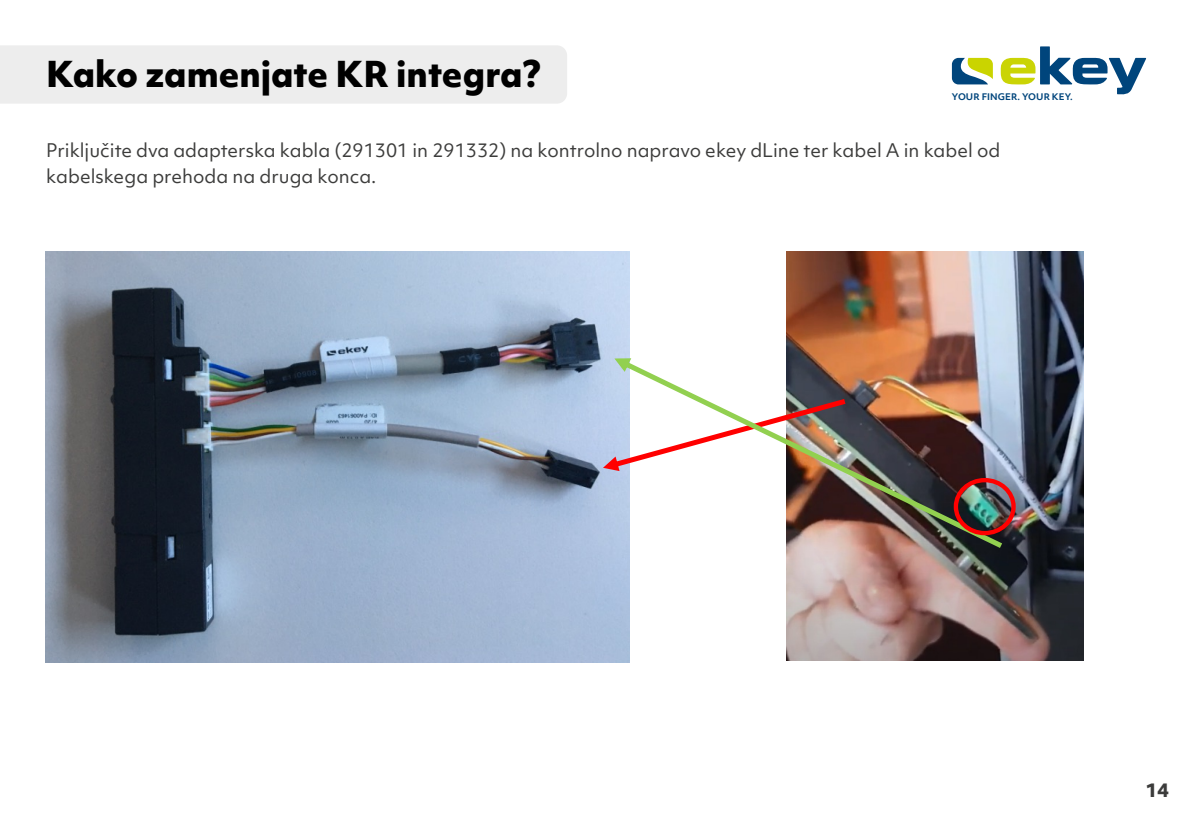
<style>
.page{position:relative;width:1191px;height:828px;background:#fff}
.page>*{position:absolute;margin:0;border:0;box-sizing:border-box;transform-origin:0 0}
.t1{font:800 34.2px "Objektiv Mk 1";color:#000}
.t2{font:18px/26px "Objektiv Mk 1";color:#3c3c3b}
.t3{font:800 18px "Objektiv Mk 1";color:#3c3c3b}
.t4{font:700 8.8px "Objektiv Mk 1";letter-spacing:.01em;color:#00457c}
</style>
<div class="page">
<div style="left:0;top:45px;width:567px;height:59px;background:#ededed"></div>
<svg style="left:952px;top:58px;width:41px;height:26px"></svg>
<svg style="left:1000px;top:46px;width:146px;height:49px"></svg>
<img style="left:45px;top:252px;width:585px;height:410px">
<img style="left:786px;top:251px;width:297px;height:410px">
<svg style="left:603px;top:399px;width:11px;height:72px"></svg>
<img style="left:614px;top:358px;width:388px;height:190px">
<div style="left:953px;top:478px;width:62px;height:57px;border:4px solid #f00;border-radius:50%"></div>
<p class="t1" style="left:46px;top:50px;width:496px">Kako zamenjate KR integra?</p>
<p class="t4" style="left:952px;top:90px;width:122px">YOUR FINGER. YOUR KEY.</p>
<p class="t2" style="left:46px;top:137px;width:955px">Priključite dva adapterska kabla (291301 in 291332) na kontrolno napravo ekey dLine ter kabel A in kabel od kabelskega prehoda na druga konca.</p>
<p class="t3" style="left:1145px;top:777px;width:25px">14</p>
</div>
